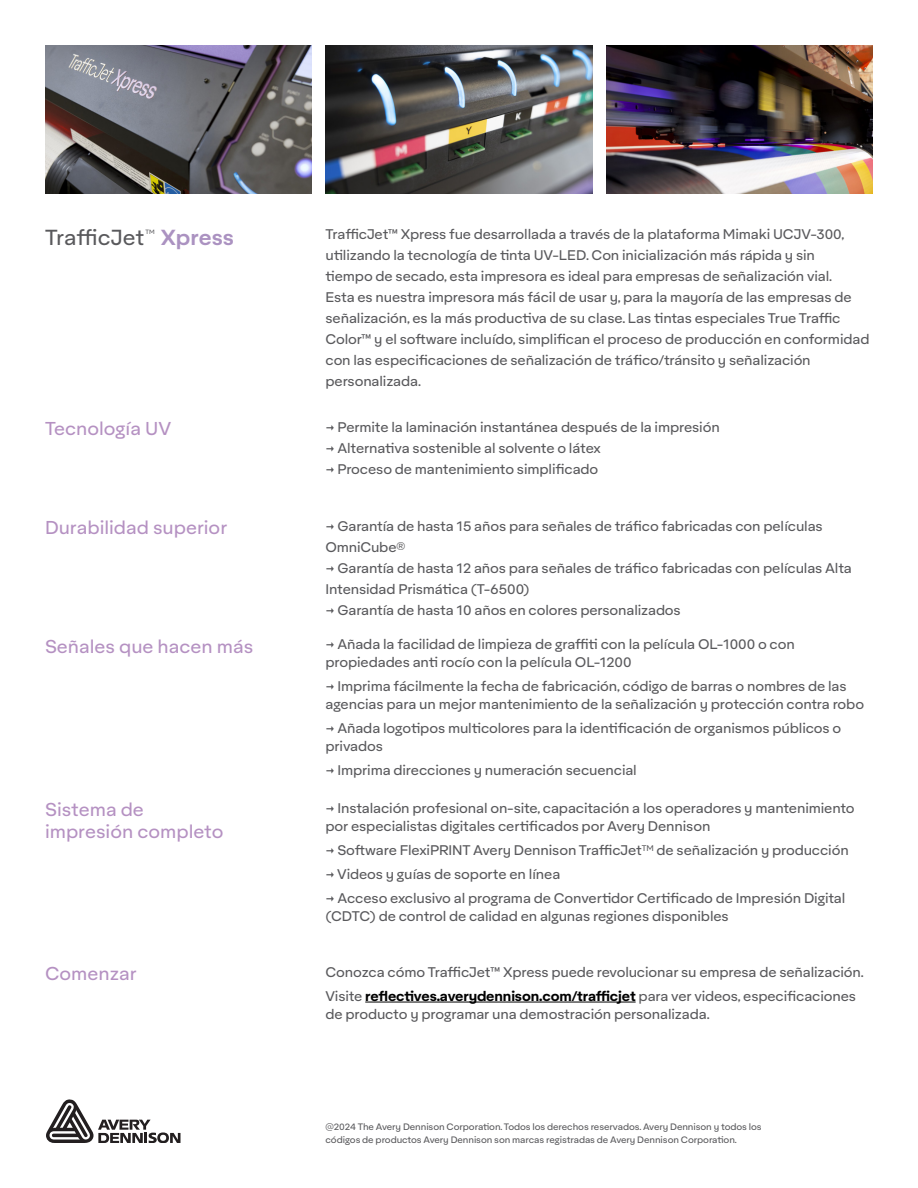
<style>
.page{position:relative;width:918px;height:1188px;background:#fff}
.page>*{position:absolute;margin:0;border:0;box-sizing:border-box;transform-origin:0 0}
.t1{font:21px "Aktifo A";letter-spacing:-.005em;color:#59595c}
.t2{font:18px/21.6px "Aktifo A";color:#b591c2}
.t3{font:13.5px/21px "Aktifo A";letter-spacing:-.01em;color:#59595c}
.t4{font:9px/13.5px "Aktifo A";letter-spacing:-.01em;color:#59595c}
.t5{font:6px "Aktifo A";color:#59595c}
.s1{font-weight:600;color:#ab92c1}
.s2{font-weight:700;color:#000}
</style>
<div class="page">
<svg style="left:46px;top:1099px;width:134px;height:44px"></svg>
<img style="left:45px;top:45px;width:267px;height:148px">
<img style="left:326px;top:45px;width:266px;height:148px">
<img style="left:606px;top:45px;width:267px;height:148px">
<hr style="left:365px;top:1002px;width:271px;height:1px;background:#000">
<p class="t1" style="left:45px;top:224px;width:191px">TrafficJet <span class="s1">Xpress</span></p>
<p class="t5" style="left:146px;top:228px;width:11px">TM</p>
<p class="t2" style="left:45px;top:418px;width:128px">Tecnología UV</p>
<p class="t2" style="left:45px;top:516px;width:184px">Durabilidad superior</p>
<p class="t2" style="left:45px;top:635px;width:210px">Señales que hacen más</p>
<p class="t2" style="left:45px;top:799px;width:180px">Sistema de impresión completo</p>
<p class="t2" style="left:45px;top:963px;width:93px">Comenzar</p>
<p class="t3" style="left:326px;top:224px;width:545px">TrafficJet™ Xpress fue desarrollada a través de la plataforma Mimaki UCJV-300, utilizando la tecnología de tinta UV-LED. Con inicialización más rápida y sin<br>tiempo de secado, esta impresora es ideal para empresas de señalización vial.<br>Esta es nuestra impresora más fácil de usar y, para la mayoría de las empresas de señalización, es la más productiva de su clase. Las tintas especiales True Traffic Color™ y el software incluído, simplifican el proceso de producción en conformidad con las especificaciones de señalización de tráfico/tránsito y señalización personalizada.</p>
<p class="t3" style="left:326px;top:416px;width:396px">→ Permite la laminación instantánea después de la impresión</p>
<p class="t3" style="left:326px;top:437px;width:277px">→ Alternativa sostenible al solvente o látex</p>
<p class="t3" style="left:326px;top:458px;width:274px">→ Proceso de mantenimiento simplificado</p>
<p class="t3" style="left:326px;top:515px;width:499px">→ Garantía de hasta 15 años para señales de tráfico fabricadas con películas<br>OmniCube®</p>
<p class="t3" style="left:326px;top:557px;width:528px">→ Garantía de hasta 12 años para señales de tráfico fabricadas con películas Alta<br>Intensidad Prismática (T-6500)</p>
<p class="t3" style="left:326px;top:599px;width:357px">→ Garantía de hasta 10 años en colores personalizados</p>
<p class="t3" style="left:326px;top:635px;width:471px;line-height:18px">→ Añada la facilidad de limpieza de graffiti con la película OL-1000 o con propiedades anti rocío con la película OL-1200</p>
<p class="t3" style="left:326px;top:677px;width:540px;line-height:18px">→ Imprima fácilmente la fecha de fabricación, código de barras o nombres de las agencias para un mejor mantenimiento de la señalización y protección contra robo</p>
<p class="t3" style="left:326px;top:719px;width:517px;line-height:18px">→ Añada logotipos multicolores para la identificación de organismos públicos o privados</p>
<p class="t3" style="left:326px;top:760px;width:313px">→ Imprima direcciones y numeración secuencial</p>
<p class="t3" style="left:326px;top:799px;width:531px;line-height:18px">→ Instalación profesional on-site, capacitación a los operadores y mantenimiento por especialistas digitales certificados por Avery Dennison</p>
<p class="t3" style="left:326px;top:839px;width:525px">→ Software FlexiPRINT Avery Dennison TrafficJet<sup>TM</sup> de señalización y producción</p>
<p class="t3" style="left:326px;top:863px;width:236px">→ Videos y guías de soporte en línea</p>
<p class="t3" style="left:326px;top:889px;width:521px;line-height:18px">→ Acceso exclusivo al programa de Convertidor Certificado de Impresión Digital (CDTC) de control de calidad en algunas regiones disponibles</p>
<p class="t3" style="left:326px;top:961px;width:540px">Conozca cómo TrafficJet™ Xpress puede revolucionar su empresa de señalización.</p>
<p class="t3" style="left:326px;top:987px;width:532px;line-height:18px">Visite <span class="s2">reflectives.averydennison.com/trafficjet</span> para ver videos, especificaciones de producto y programar una demostración personalizada.</p>
<p class="t4" style="left:326px;top:1119px;width:438px">@2024 The Avery Dennison Corporation. Todos los derechos reservados. Avery Dennison y todos los códigos de productos Avery Dennison son marcas registradas de Avery Dennison Corporation.</p>
</div>
